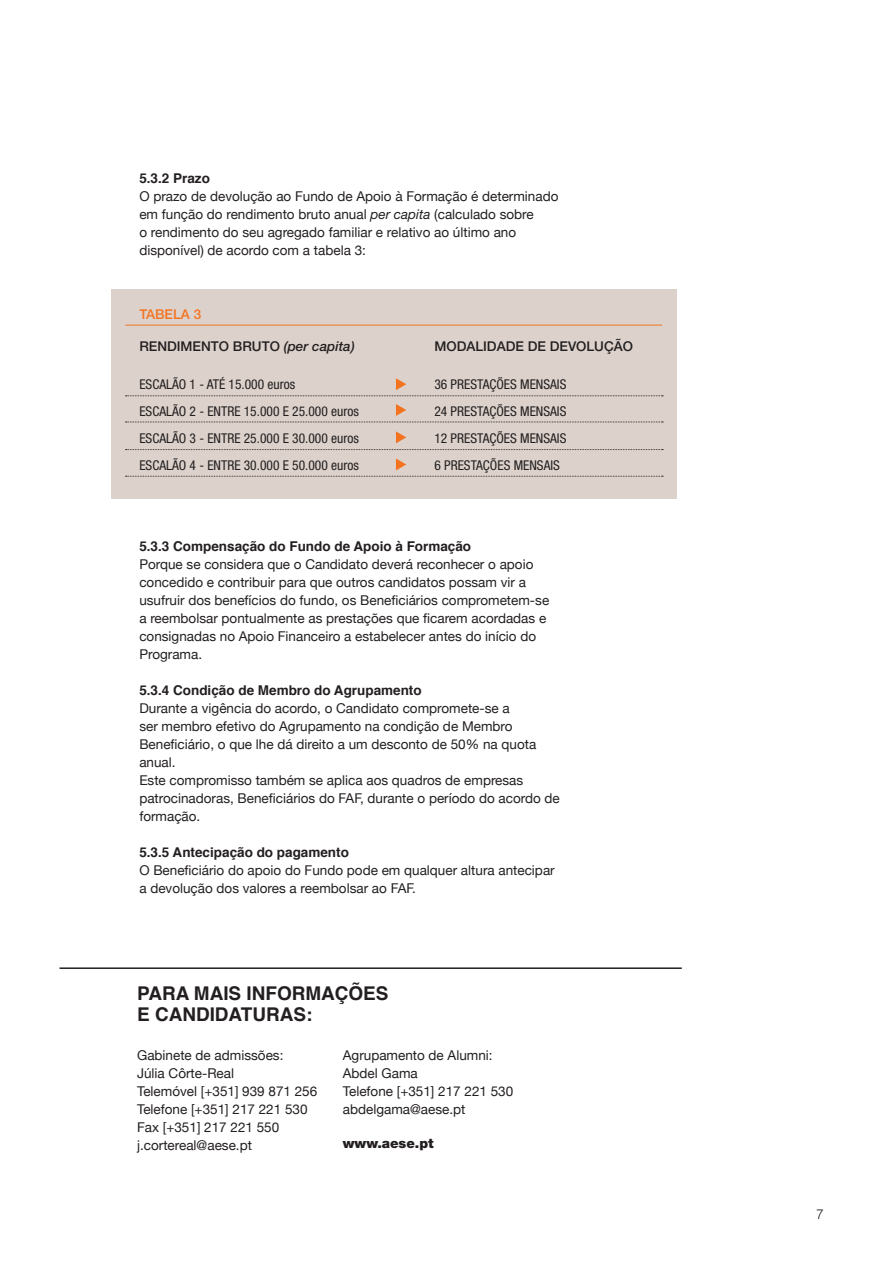
<style>
.page{position:relative;width:893px;height:1263px;background:#fff}
.page>*{position:absolute;margin:0;border:0;box-sizing:border-box;transform-origin:0 0}
.t1{font:700 18.9px "Helvetica";color:#231f20}
.t2{font:13.5px/18px "Helvetica Neue";color:#231f20}
.t3{font:condensed 13.5px "Helvetica Neue";color:#231f20}
.t4{font:700 13.5px "Helvetica";color:#231f20}
.t5{font:500 13.5px "Helvetica Neue";color:#231f20}
.t6{font:900 13.5px "Helvetica Neue";color:#231f20}
.t7{font:500 13.5px "Helvetica Neue";color:#f47321}
.t8{font:300 13.5px "Helvetica";color:#231f20}
.s1{font-style:italic}
</style>
<div class="page">
<hr style="left:60px;top:967px;width:622px;height:2px;background:#231f20">
<div style="left:111px;top:290px;width:565px;height:209px;background:#dcd2cb"></div>
<svg style="left:126px;top:422px;width:537px;height:1px"></svg>
<svg style="left:126px;top:449px;width:537px;height:1px"></svg>
<svg style="left:126px;top:476px;width:537px;height:1px"></svg>
<svg style="left:126px;top:378px;width:537px;height:18px"></svg>
<svg style="left:396px;top:404px;width:10px;height:12px"></svg>
<svg style="left:396px;top:431px;width:10px;height:12px"></svg>
<svg style="left:396px;top:458px;width:10px;height:12px"></svg>
<hr style="left:126px;top:325px;width:536px;height:1px;background:#f47321">
<p class="t4" style="left:139px;top:167px;width:72px">5.3.2 Prazo</p>
<p class="t2" style="left:139px;top:187px;width:421px">O prazo de devolução ao Fundo de Apoio à Formação é determinado em função do rendimento bruto anual <span class="s1">per capita</span> (calculado sobre<br>o rendimento do seu agregado familiar e relativo ao último ano disponível) de acordo com a tabela 3:</p>
<p class="t7" style="left:139px;top:306px;width:63px">TABELA 3</p>
<p class="t5" style="left:139px;top:338px;width:217px">RENDIMENTO BRUTO <span class="s1">(per capita)</span></p>
<p class="t3" style="left:139px;top:376px;width:157px">ESCALÃO 1 - ATÉ 15.000 euros</p>
<p class="t3" style="left:139px;top:403px;width:221px">ESCALÃO 2 - ENTRE 15.000 E 25.000 euros</p>
<p class="t3" style="left:139px;top:430px;width:221px">ESCALÃO 3 - ENTRE 25.000 E 30.000 euros</p>
<p class="t3" style="left:139px;top:457px;width:221px">ESCALÃO 4 - ENTRE 30.000 E 50.000 euros</p>
<p class="t5" style="left:434px;top:338px;width:200px">MODALIDADE DE DEVOLUÇÃO</p>
<p class="t3" style="left:434px;top:376px;width:133px">36 PRESTAÇÕES MENSAIS</p>
<p class="t3" style="left:434px;top:403px;width:133px">24 PRESTAÇÕES MENSAIS</p>
<p class="t3" style="left:434px;top:430px;width:133px">12 PRESTAÇÕES MENSAIS</p>
<p class="t3" style="left:434px;top:457px;width:127px">6 PRESTAÇÕES MENSAIS</p>
<p class="t4" style="left:139px;top:535px;width:333px">5.3.3 Compensação do Fundo de Apoio à Formação</p>
<p class="t2" style="left:139px;top:555px;width:411px">Porque se considera que o Candidato deverá reconhecer o apoio concedido e contribuir para que outros candidatos possam vir a usufruir dos benefícios do fundo, os Beneficiários comprometem-se a reembolsar pontualmente as prestações que ficarem acordadas e consignadas no Apoio Financeiro a estabelecer antes do início do Programa.</p>
<p class="t4" style="left:139px;top:679px;width:284px">5.3.4 Condição de Membro do Agrupamento</p>
<p class="t2" style="left:139px;top:699px;width:398px">Durante a vigência do acordo, o Candidato compromete-se a<br>ser membro efetivo do Agrupamento na condição de Membro Beneficiário, o que lhe dá direito a um desconto de 50% na quota anual.</p>
<p class="t2" style="left:139px;top:771px;width:422px">Este compromisso também se aplica aos quadros de empresas patrocinadoras, Beneficiários do FAF, durante o período do acordo de formação.</p>
<p class="t4" style="left:139px;top:841px;width:211px">5.3.5 Antecipação do pagamento</p>
<p class="t2" style="left:139px;top:861px;width:417px">O Beneficiário do apoio do Fundo pode em qualquer altura antecipar a devolução dos valores a reembolsar ao FAF.</p>
<p class="t1" style="left:137px;top:978px;width:253px">PARA MAIS INFORMAÇÕES</p>
<p class="t1" style="left:137px;top:999px;width:177px">E CANDIDATURAS:</p>
<p class="t2" style="left:137px;top:1046px;width:148px">Gabinete de admissões:</p>
<p class="t2" style="left:137px;top:1064px;width:98px">Júlia Côrte-Real</p>
<p class="t2" style="left:137px;top:1082px;width:182px">Telemóvel [+351] 939 871 256</p>
<p class="t2" style="left:137px;top:1100px;width:172px">Telefone [+351] 217 221 530</p>
<p class="t2" style="left:137px;top:1118px;width:144px">Fax [+351] 217 221 550</p>
<p class="t2" style="left:137px;top:1136px;width:116px">j.cortereal@aese.pt</p>
<p class="t2" style="left:343px;top:1046px;width:151px">Agrupamento de Alumni:</p>
<p class="t2" style="left:343px;top:1064px;width:77px">Abdel Gama</p>
<p class="t2" style="left:343px;top:1082px;width:172px">Telefone [+351] 217 221 530</p>
<p class="t2" style="left:343px;top:1100px;width:124px">abdelgama@aese.pt</p>
<p class="t6" style="left:343px;top:1135px;width:92px">www.aese.pt</p>
<p class="t8" style="left:816px;top:1206px;width:9px">7</p>
</div>
